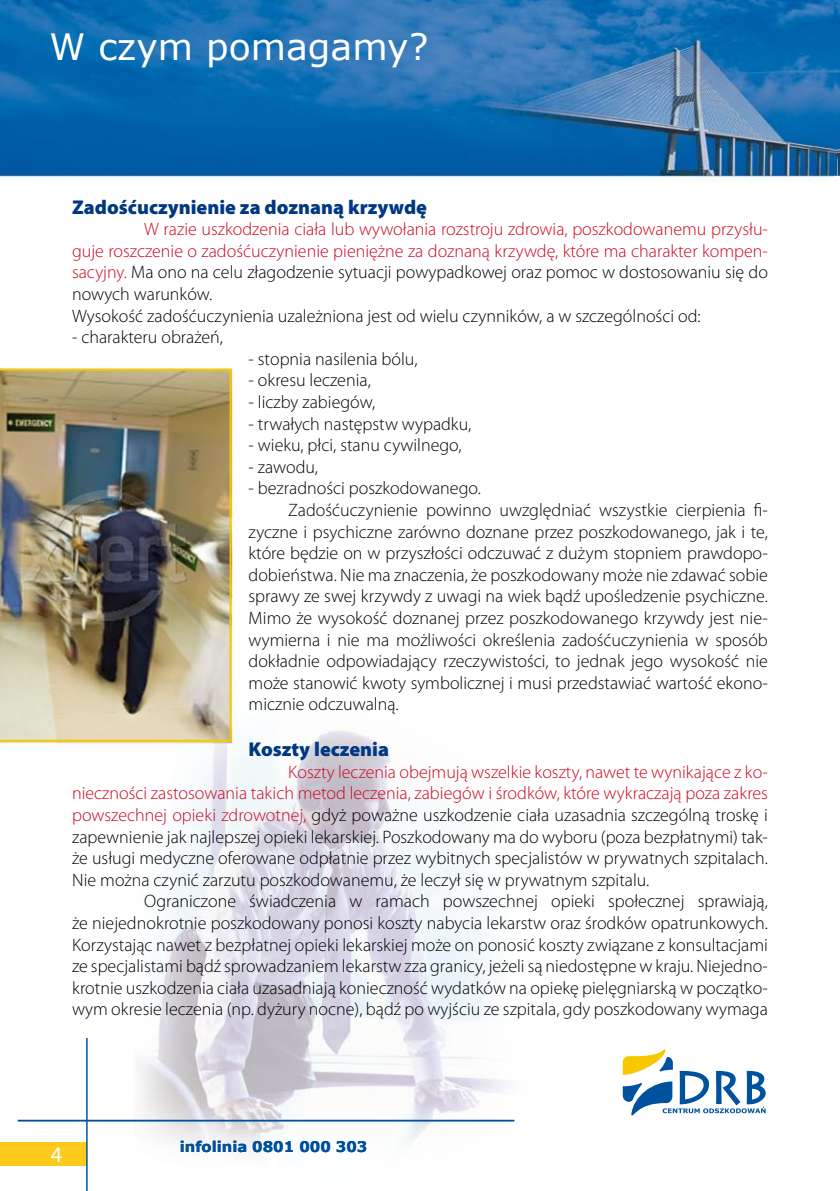
<style>
.page{position:relative;width:840px;height:1191px;background:#fff}
.page>*{position:absolute;margin:0;border:0;box-sizing:border-box;transform-origin:0 0}
.t1{font:36.2px "Verdana";color:#fff}
.t2{font:900 20px "Myriad Pro";color:#003882}
.t3{font:300 18px "Myriad Pro";color:#000}
.t4{font:300 18px/21.6px "Myriad Pro";color:#cc071e}
.t5{font:700 14.8px "Verdana";color:#00519e}
.s1{color:#000}
.s2{color:#cc071e}
</style>
<div class="page">
<img style="left:0;top:0;width:833px;height:1166px">
<img style="left:833px;top:0;width:6px;height:177px">
<svg style="left:622px;top:1047px;width:143px;height:71px"></svg>
<div style="left:0;top:1142px;width:86px;height:23px;background:#feca1c"></div>
<hr style="left:18px;top:1119px;width:496px;height:2px;background:#00519e">
<hr style="left:86px;top:1037px;width:2px;height:154px;background:#00519e">
<img style="left:0;top:369px;width:231px;height:373px">
<h1 class="t1" style="left:50px;top:24px;width:380px">W czym pomagamy?</h1>
<p class="t2" style="left:72px;top:193px;width:356px">Zadośćuczynienie za doznaną krzywdę</p>
<p class="t4" style="left:72px;top:218px;width:697px;text-indent:72px">W razie uszkodzenia ciała lub wywołania rozstroju zdrowia, poszkodowanemu przysłu&shy;guje roszczenie o zadośćuczynienie pieniężne za doznaną krzywdę, które ma charakter kompen&shy;sacyjny. <span class="s1">Ma ono na celu złagodzenie sytuacji powypadkowej oraz pomoc w dostosowaniu się do nowych warunków.<br>Wysokość zadośćuczynienia uzależniona jest od wielu czynników, a w szczególności od:</span></p>
<p class="t3" style="left:72px;top:326px;width:152px">- charakteru obrażeń,</p>
<p class="t3" style="left:248px;top:348px;width:170px">- stopnia nasilenia bólu,</p>
<p class="t3" style="left:248px;top:369px;width:124px">- okresu leczenia,</p>
<p class="t3" style="left:248px;top:391px;width:128px">- liczby zabiegów,</p>
<p class="t3" style="left:248px;top:413px;width:224px">- trwałych następstw wypadku,</p>
<p class="t3" style="left:248px;top:434px;width:214px">- wieku, płci, stanu cywilnego,</p>
<p class="t3" style="left:248px;top:456px;width:71px">- zawodu,</p>
<p class="t3" style="left:248px;top:477px;width:234px">- bezradności poszkodowanego.</p>
<p class="t3" style="left:288px;top:499px;width:481px">Zadośćuczynienie powinno uwzględniać wszystkie cierpienia fi-</p>
<p class="t3" style="left:248px;top:521px;width:520px">zyczne i psychiczne zarówno doznane przez poszkodowanego, jak i te,</p>
<p class="t3" style="left:248px;top:542px;width:520px">które będzie on w przyszłości odczuwać z dużym stopniem prawdopo-</p>
<p class="t3" style="left:248px;top:564px;width:520px">dobieństwa. Nie ma znaczenia, że poszkodowany może nie zdawać sobie</p>
<p class="t3" style="left:248px;top:585px;width:520px">sprawy ze swej krzywdy z uwagi na wiek bądź upośledzenie psychiczne.</p>
<p class="t3" style="left:248px;top:607px;width:520px">Mimo że wysokość doznanej przez poszkodowanego krzywdy jest nie-</p>
<p class="t3" style="left:248px;top:629px;width:520px">wymierna i nie ma możliwości określenia zadośćuczynienia w sposób</p>
<p class="t3" style="left:248px;top:650px;width:520px">dokładnie odpowiadający rzeczywistości, to jednak jego wysokość nie</p>
<p class="t3" style="left:248px;top:672px;width:520px">może stanowić kwoty symbolicznej i musi przedstawiać wartość ekono-</p>
<p class="t3" style="left:248px;top:693px;width:152px">micznie odczuwalną.</p>
<p class="t2" style="left:248px;top:736px;width:142px">Koszty leczenia</p>
<p class="t4" style="left:288px;top:760px;width:481px">Koszty leczenia obejmują wszelkie koszty, nawet te wynikające z ko-</p>
<p class="t4" style="left:72px;top:782px;width:697px">nieczności zastosowania takich metod leczenia, zabiegów i środków, które wykraczają poza zakres</p>
<p class="t3" style="left:72px;top:804px;width:697px"><span class="s2">powszechnej opieki zdrowotnej,</span> gdyż poważne uszkodzenie ciała uzasadnia szczególną troskę i</p>
<p class="t3" style="left:72px;top:825px;width:697px">zapewnienie jak najlepszej opieki lekarskiej. Poszkodowany ma do wyboru (poza bezpłatnymi) tak-</p>
<p class="t3" style="left:72px;top:847px;width:697px">że usługi medyczne oferowane odpłatnie przez wybitnych specjalistów w prywatnych szpitalach.</p>
<p class="t3" style="left:72px;top:869px;width:578px">Nie można czynić zarzutu poszkodowanemu, że leczył się w prywatnym szpitalu.</p>
<p class="t3" style="left:144px;top:890px;width:625px">Ograniczone świadczenia w ramach powszechnej opieki społecznej sprawiają,</p>
<p class="t3" style="left:72px;top:912px;width:697px">że niejednokrotnie poszkodowany ponosi koszty nabycia lekarstw oraz środków opatrunkowych.</p>
<p class="t3" style="left:72px;top:933px;width:697px">Korzystając nawet z bezpłatnej opieki lekarskiej może on ponosić koszty związane z konsultacjami</p>
<p class="t3" style="left:72px;top:955px;width:697px">ze specjalistami bądź sprowadzaniem lekarstw zza granicy, jeżeli są niedostępne w kraju. Niejedno-</p>
<p class="t3" style="left:72px;top:977px;width:697px">krotnie uszkodzenia ciała uzasadniają konieczność wydatków na opiekę pielęgniarską w początko-</p>
<p class="t3" style="left:72px;top:998px;width:697px">wym okresie leczenia (np. dyżury nocne), bądź po wyjściu ze szpitala, gdy poszkodowany wymaga</p>
<p class="t5" style="left:180px;top:1137px;width:189px">infolinia 0801 000 303</p>
</div>
